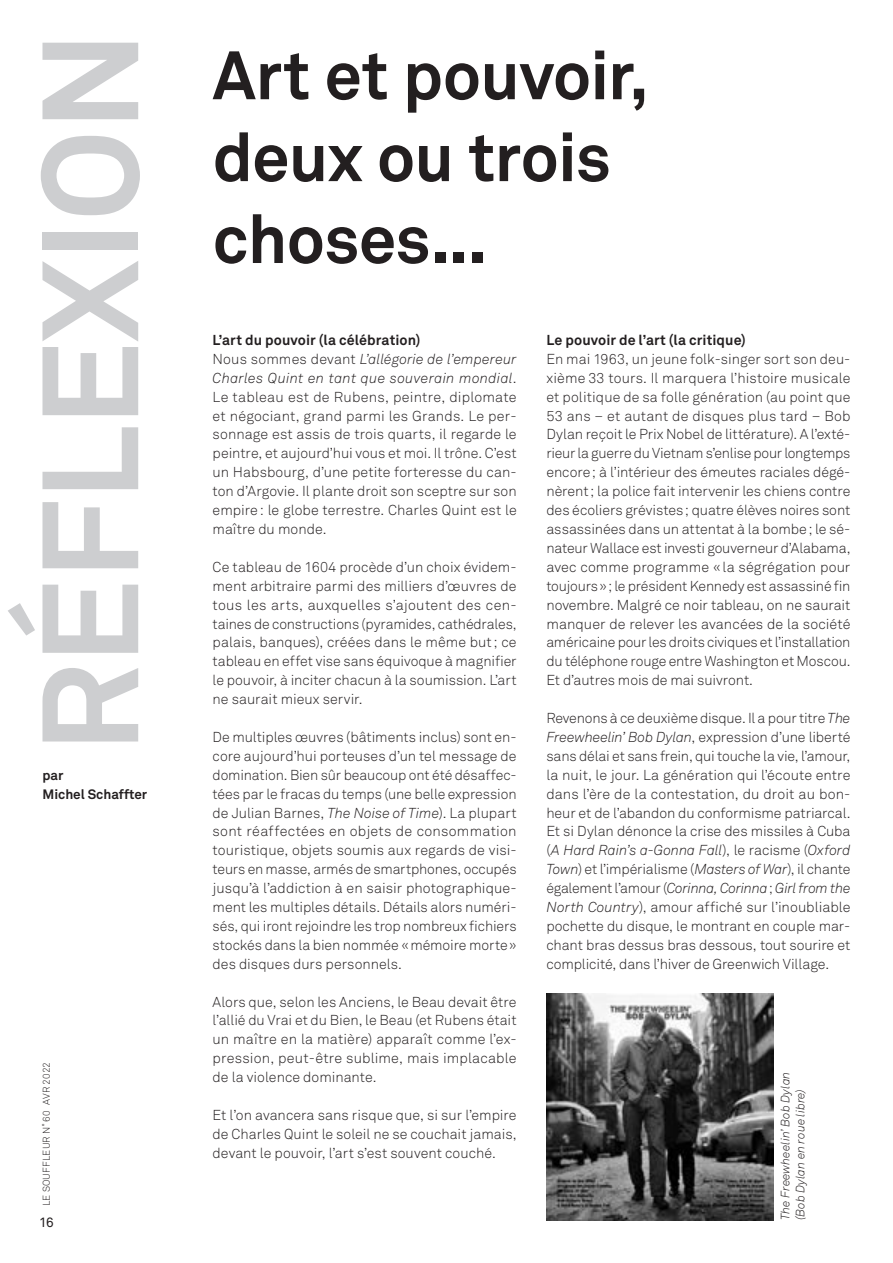
<style>
.page{position:relative;width:893px;height:1263px;background:#fff}
.page>*{position:absolute;margin:0;border:0;box-sizing:border-box;transform-origin:0 0}
.t1{font:700 135px "Akkurat";color:#cdced0}
.t2{font:700 67.5px/81.9px "Akkurat";letter-spacing:-.015em;color:#231f20}
.t3{font:300 14.25px/18.9px "Akkurat";color:#231f20;text-align:justify}
.t4{font:700 14.25px "Akkurat";letter-spacing:.005em;color:#231f20}
.t5{font:700 13.5px/18.9px "Akkurat";color:#231f20}
.t6{font:13.5px "Akkurat";color:#231f20}
.t7{font:italic 300 12px/15px "Akkurat";letter-spacing:.005em;color:#231f20}
.t8{font:300 9.75px "Akkurat";letter-spacing:.015em;color:#231f20}
.s1{font-weight:700}
.s2{font-style:italic}
</style>
<div class="page">
<img style="left:546px;top:994px;width:227px;height:227px">
<h1 class="t1" style="left:6px;top:753px;width:723px;rotate:-90deg">RÉFLEXION</h1>
<p class="t5" style="left:43px;top:765px;width:106px">par<br>Michel Schaffter</p>
<p class="t8" style="left:40px;top:1206px;width:145px;rotate:-90deg">LE SOUFFLEUR N˚ 60 AVR 2022</p>
<p class="t6" style="left:39px;top:1214px;width:16px">16</p>
<h2 class="t2" style="left:213px;top:33px;width:438px">Art et pouvoir, deux ou trois choses...</h2>
<p class="t3" style="left:213px;top:330px;width:306px;text-align:left"><span class="s1">L’art du pouvoir (la célébration)<br></span>Nous sommes devant <span class="s2">L’allégorie de l’empereur Charles Quint en tant que souverain mondial</span>.<br>Le tableau est de Rubens, peintre, diplomate et négociant, grand parmi les Grands. Le per&shy;sonnage est assis de trois quarts, il regarde le peintre, et aujourd’hui vous et moi. Il trône. C’est un Habsbourg, d’une petite forteresse du can&shy;ton d’Argovie. Il plante droit son sceptre sur son empire: le globe terrestre. Charles Quint est le maître du monde.</p>
<p class="t3" style="left:213px;top:557px;width:306px">Ce tableau de 1604 procède d’un choix évidem&shy;ment arbitraire parmi des milliers d’œuvres de tous les arts, auxquelles s’ajoutent des cen&shy;taines de constructions (pyramides, cathédrales, palais, banques), créées dans le même but; ce tableau en effet vise sans équivoque à magnifier le pouvoir, à inciter chacun à la soumission. L’art ne saurait mieux servir.</p>
<p class="t3" style="left:213px;top:727px;width:306px">De multiples œuvres (bâtiments inclus) sont en&shy;core aujourd’hui porteuses d’un tel message de domination. Bien sûr beaucoup ont été désaffec&shy;tées par le fracas du temps (une belle expression de Julian Barnes, <span class="s2">The Noise of Time</span>). La plupart sont réaffectées en objets de consommation touristique, objets soumis aux regards de visi&shy;teurs en masse, armés de smartphones, occupés jusqu’à l’addiction à en saisir photographique&shy;ment les multiples détails. Détails alors numéri&shy;sés, qui iront rejoindre les trop nombreux fichiers stockés dans la bien nommée «mémoire morte» des disques durs personnels.</p>
<p class="t3" style="left:213px;top:992px;width:306px">Alors que, selon les Anciens, le Beau devait être l’allié du Vrai et du Bien, le Beau (et Rubens était un maître en la matière) apparaît comme l’ex&shy;pression, peut-être sublime, mais implacable de la violence dominante.</p>
<p class="t3" style="left:213px;top:1105px;width:306px">Et l’on avancera sans risque que, si sur l’empire de Charles Quint le soleil ne se couchait jamais, devant le pouvoir, l’art s’est souvent couché.</p>
<p class="t4" style="left:546px;top:331px;width:201px">Le pouvoir de l’art (la critique)</p>
<p class="t3" style="left:546px;top:349px;width:306px">En mai 1963, un jeune folk-singer sort son deu&shy;xième 33 tours. Il marquera l’histoire musicale et politique de sa folle génération (au point que 53 ans – et autant de disques plus tard – Bob Dylan reçoit le Prix Nobel de littérature). A l’exté&shy;rieur la guerre du Vietnam s’enlise pour longtemps encore; à l’intérieur des émeutes raciales dégé&shy;nèrent; la police fait intervenir les chiens contre des écoliers grévistes; quatre élèves noires sont assassinées dans un attentat à la bombe; le sé&shy;nateur Wallace est investi gouverneur d’Alabama, avec comme programme «la ségrégation pour toujours»; le président Kennedy est assassiné fin novembre. Malgré ce noir tableau, on ne saurait manquer de relever les avancées de la société américaine pour les droits civiques et l’installation du téléphone rouge entre Washington et Moscou.<br>Et d’autres mois de mai suivront.</p>
<p class="t3" style="left:546px;top:708px;width:306px">Revenons à ce deuxième disque. Il a pour titre <span class="s2">The Freewheelin’ Bob Dylan</span>, expression d’une liberté sans délai et sans frein, qui touche la vie, l’amour, la nuit, le jour. La génération qui l’écoute entre dans l’ère de la contestation, du droit au bon&shy;heur et de l’abandon du conformisme patriarcal.<br>Et si Dylan dénonce la crise des missiles à Cuba (<span class="s2">A Hard Rain’s a-Gonna Fall</span>), le racisme (<span class="s2">Oxford Town</span>) et l’impérialisme (<span class="s2">Masters of War</span>), il chante également l’amour (<span class="s2">Corinna, Corinna</span>; <span class="s2">Girl from the North Country</span>), amour affiché sur l’inoubliable pochette du disque, le montrant en couple mar&shy;chant bras dessus bras dessous, tout sourire et complicité, dans l’hiver de Greenwich Village.</p>
<p class="t7" style="left:778px;top:1220px;width:150px;rotate:-90deg">The Freewheelin’ Bob Dylan (Bob Dylan en roue libre)</p>
</div>
